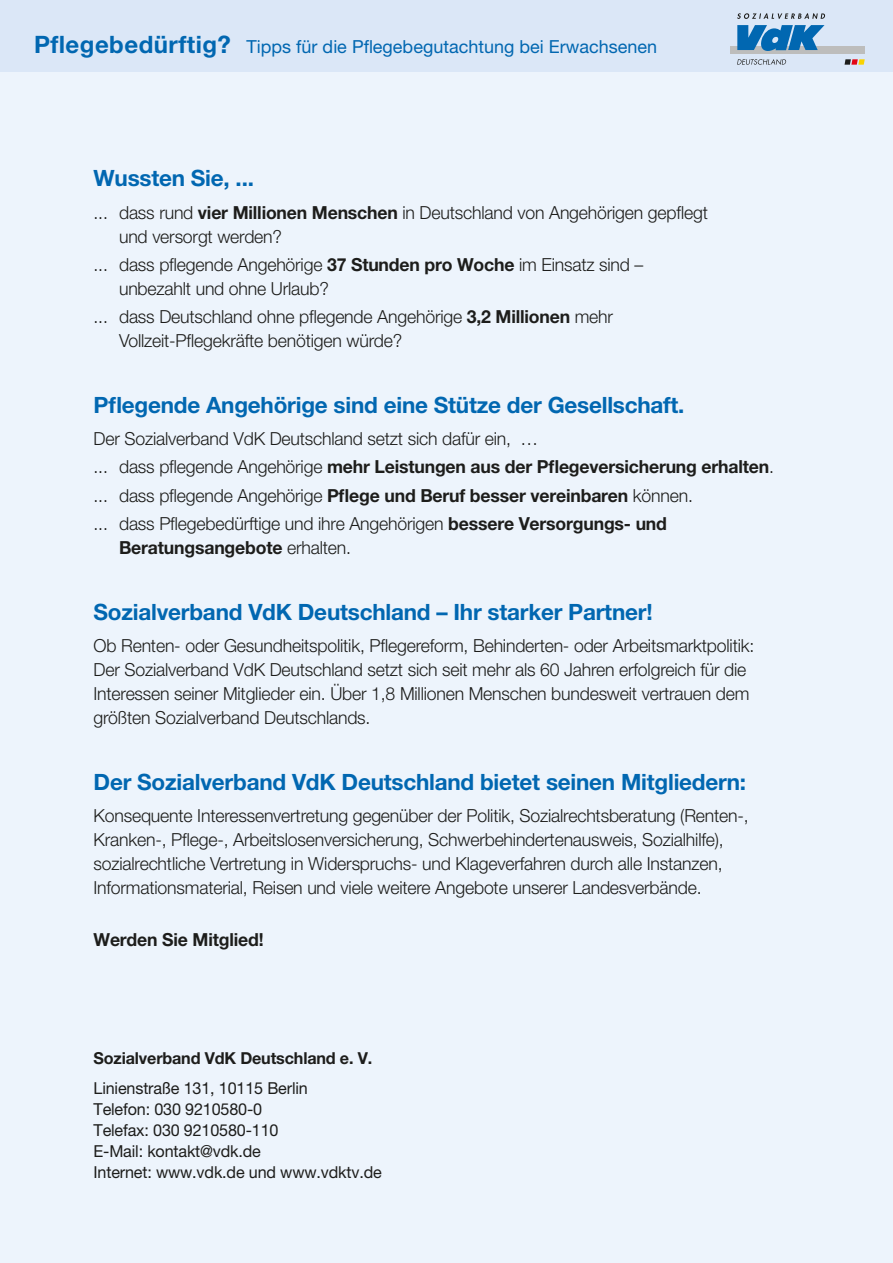
<style>
.page{position:relative;width:893px;height:1263px;background:#fff}
.page>*{position:absolute;margin:0;border:0;box-sizing:border-box;transform-origin:0 0}
.t1{font:700 22.5px "Helvetica Neue LT Pro";letter-spacing:-.01em;color:#0167b1}
.t2{font:300 18px/24px "Helvetica Neue LT Pro";letter-spacing:-.01em;color:#1d1d1b}
.t3{font:18px "Helvetica Neue LT Pro";color:#0167b1}
.t4{font:700 18px "Helvetica Neue LT Pro";letter-spacing:-.01em;color:#1d1d1b}
.t5{font:16.5px/21px "Helvetica Neue LT Pro";letter-spacing:-.01em;color:#1d1d1b}
.t6{font:700 16.5px "Helvetica Neue LT Pro";letter-spacing:-.01em;color:#1d1d1b}
.s1{font-weight:700;font-size:24px}
.s2{font-weight:700}
.s3{font-weight:300}
</style>
<div class="page">
<div style="left:0;top:0;width:893px;height:72px;background:#dbe7f7"></div>
<div style="left:0;top:72px;width:893px;height:1191px;background:#edf4fc"></div>
<div style="left:730px;top:46px;width:135px;height:7px;background:#bdbdbc"></div>
<svg style="left:737px;top:13px;width:88px;height:6px"></svg>
<svg style="left:844px;top:59px;width:21px;height:6px"></svg>
<svg style="left:737px;top:25px;width:87px;height:26px"></svg>
<svg style="left:737px;top:59px;width:49px;height:6px"></svg>
<p class="t3" style="left:34px;top:36px;width:624px"><span class="s1">Pflegebedürftig?</span> Tipps für die Pflegebegutachtung bei Erwachsenen</p>
<p class="t1" style="left:94px;top:164px;width:162px">Wussten Sie, ...</p>
<p class="t2" style="left:119px;top:200px;width:590px;text-indent:-26px">... dass rund <span class="s2">vier Millionen Menschen</span> in Deutschland von Angehörigen gepflegt und versorgt werden?</p>
<p class="t2" style="left:119px;top:252px;width:526px;text-indent:-26px">... dass pflegende Angehörige <span class="s2">37 Stunden pro Woche</span> im Einsatz sind – unbezahlt und ohne Urlaub?</p>
<p class="t2" style="left:119px;top:304px;width:496px;text-indent:-26px">... dass Deutschland ohne pflegende Angehörige <span class="s2">3,2 Millionen</span> mehr<br>Vollzeit-Pflegekräfte benötigen würde?</p>
<p class="t1" style="left:94px;top:391px;width:592px">Pflegende Angehörige sind eine Stütze der Gesellschaft.</p>
<p class="t2" style="left:94px;top:424px;width:682px;line-height:28.2px">Der Sozialverband VdK Deutschland setzt sich dafür ein, …<br>... dass pflegende Angehörige <span class="s2">mehr Leistungen aus der Pflegeversicherung erhalten</span>. ... dass pflegende Angehörige <span class="s2">Pflege und Beruf besser vereinbaren</span> können.<br>... dass Pflegebedürftige und ihre Angehörigen <span class="s2">bessere Versorgungs- und</span></p>
<p class="t4" style="left:119px;top:536px;width:233px">Beratungsangebote <span class="s3">erhalten.</span></p>
<p class="t1" style="left:94px;top:597px;width:560px">Sozialverband VdK Deutschland – Ihr starker Partner!</p>
<p class="t2" style="left:94px;top:633px;width:662px">Ob Renten- oder Gesundheitspolitik, Pflegereform, Behinderten- oder Arbeitsmarktpolitik:<br>Der Sozialverband VdK Deutschland setzt sich seit mehr als 60 Jahren erfolgreich für die Interessen seiner Mitglieder ein. Über 1,8 Millionen Menschen bundesweit vertrauen dem größten Sozialverband Deutschlands.</p>
<p class="t1" style="left:94px;top:767px;width:654px">Der Sozialverband VdK Deutschland bietet seinen Mitgliedern:</p>
<p class="t2" style="left:94px;top:803px;width:657px">Konsequente Interessenvertretung gegenüber der Politik, Sozialrechtsberatung (Renten-, Kranken-, Pflege-, Arbeitslosenversicherung, Schwerbehindertenausweis, Sozialhilfe), sozialrechtliche Vertretung in Widerspruchs- und Klageverfahren durch alle Instanzen, Informationsmaterial, Reisen und viele weitere Angebote unserer Landesverbände.</p>
<p class="t4" style="left:94px;top:929px;width:172px">Werden Sie Mitglied!</p>
<p class="t6" style="left:94px;top:1048px;width:280px">Sozialverband VdK Deutschland e. V.</p>
<p class="t5" style="left:94px;top:1077px;width:290px">Linienstraße 131, 10115 Berlin<br>Telefon: 030 9210580-0<br>Telefax: 030 9210580-110<br>E-Mail: kontakt@vdk.de<br>Internet: www.vdk.de und www.vdktv.de</p>
</div>
